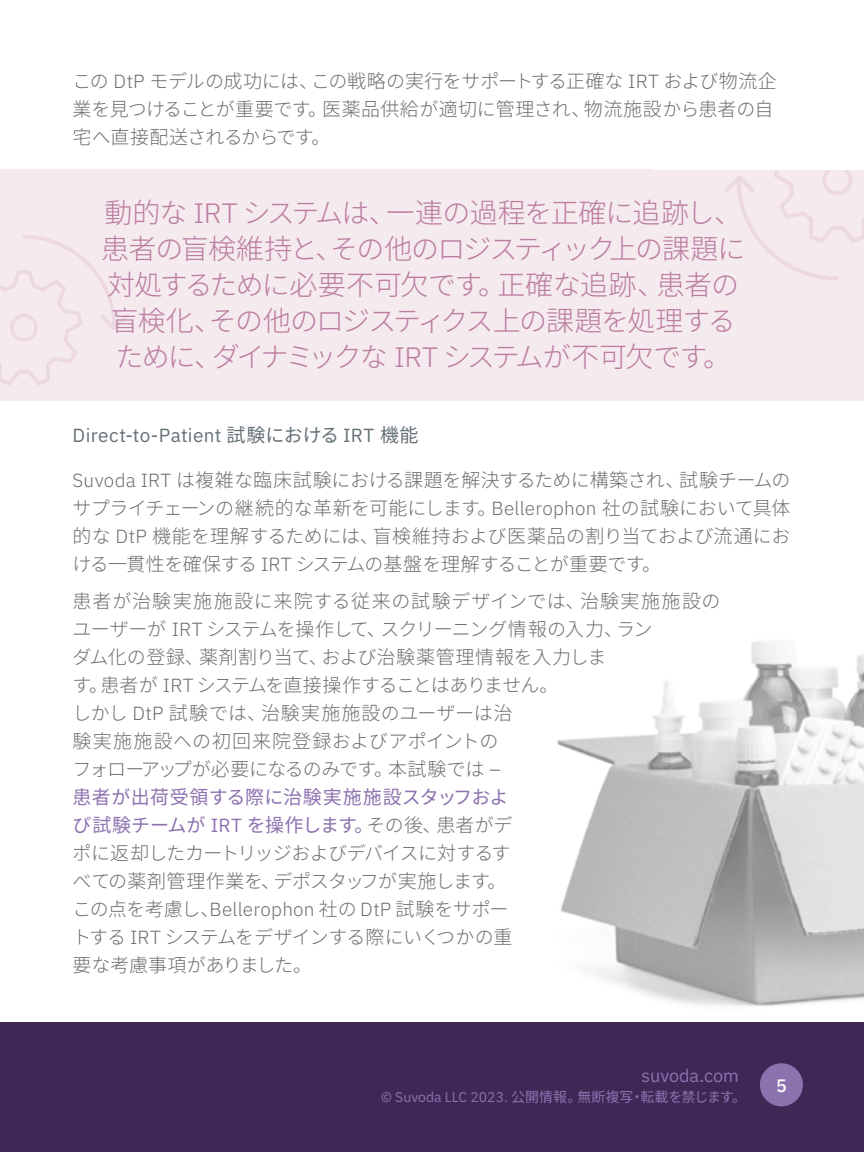
<style>
.page{position:relative;width:864px;height:1152px;background:#fff}
.page>*{position:absolute;margin:0;border:0;box-sizing:border-box;transform-origin:0 0}
.t1{font:300 28px/36px "Noto Sans CJ Kjp";letter-spacing:-.055em;color:#bb7da0;text-align:center}
.t2{font:300 19px/28px "Noto Sans CJ Kjp";letter-spacing:-.015em;color:#6d6e71}
.t3{font:19px "IBM Plex Sans";letter-spacing:.02em;color:#657177}
.t4{font:18px "IBM Plex Sans";color:#8c73b0}
.t5{font:500 18px "IBM Plex Sans";color:#fff}
.t6{font:14px "Noto Sans CJ Kjp";color:#8c73b0}
.s1{font-family:"IBM Plex Sans"}
.s2{font-family:"Noto Sans CJ Kjp"}
.s3{font-weight:400;color:#8c73b0}
.s4{font-family:"IBM Plex Sans";font-weight:400;color:#8c73b0}
</style>
<div class="page">
<div style="left:0;top:1022px;width:864px;height:130px;background:#3f2856"></div>
<div style="left:760px;top:1063px;width:43px;height:43px;background:#8c73b0;border-radius:50%"></div>
<div style="left:0;top:169px;width:864px;height:231px;background:#f5eaee"></div>
<svg style="left:724px;top:170px;width:140px;height:110px"></svg>
<svg style="left:0;top:235px;width:128px;height:150px"></svg>
<img style="left:557px;top:640px;width:307px;height:366px">
<div style="left:654px;top:37px;width:210px;height:133px;background:#fff"></div>
<p class="t2" style="left:73px;top:67px;width:706px">この <span class="s1">DtP</span> モデルの成功には、この戦略の実行をサポートする正確な <span class="s1">IRT</span> および物流企業を見つけることが重要です。医薬品供給が適切に管理され、物流施設から患者の自宅へ直接配送されるからです。</p>
<h1 class="t1" style="left:101px;top:196px;width:646px">動的な <span class="s1">IRT</span> システムは、一連の過程を正確に追跡し、患者の盲検維持と、その他のロジスティック上の課題に対処するために必要不可欠です。正確な追跡、患者の盲検化、その他のロジスティクス上の課題を処理するために、ダイナミックな <span class="s1">IRT</span> システムが不可欠です。</h1>
<p class="t3" style="left:73px;top:420px;width:347px">Direct-to-Patient <span class="s2">試験における</span> IRT <span class="s2">機能</span></p>
<p class="t2" style="left:73px;top:466px;width:720px;text-align:justify"><span class="s1">Suvoda IRT</span> は複雑な臨床試験における課題を解決するために構築され、試験チームのサプライチェーンの継続的な革新を可能にします。<span class="s1">Bellerophon</span> 社の試験において具体的な <span class="s1">DtP</span> 機能を理解するためには、盲検維持および医薬品の割り当ておよび流通における一貫性を確保する <span class="s1">IRT</span> システムの基盤を理解することが重要です。</p>
<p class="t2" style="left:73px;top:587px;width:650px">患者が治験実施施設に来院する従来の試験デザインでは、治験実施施設のユーザーが <span class="s1">IRT</span> システムを操作して、スクリーニング情報の入力、ラン<br>ダム化の登録、薬剤割り当て、および治験薬管理情報を入力しま<br>す。患者が <span class="s1">IRT</span> システムを直接操作することはありません。<br>しかし <span class="s1">DtP</span> 試験では、治験実施施設のユーザーは治<br>験実施施設への初回来院登録およびアポイントの<br>フォローアップが必要になるのみです。本試験では <span class="s1">–<br></span><span class="s3">患者が出荷受領する際に治験実施施設スタッフおよ<br>び試験チームが</span> <span class="s4">IRT</span> <span class="s3">を操作します。</span>その後、患者がデ<br>ポに返却したカートリッジおよびデバイスに対するす<br>べての薬剤管理作業を、デポスタッフが実施します。<br>この点を考慮し、<span class="s1">Bellerophon</span> 社の <span class="s1">DtP</span> 試験をサポー<br>トする <span class="s1">IRT</span> システムをデザインする際にいくつかの重<br>要な考慮事項がありました。</p>
<p class="t4" style="left:641px;top:1061px;width:99px">suvoda.com</p>
<p class="t6" style="left:381px;top:1089px;width:366px"><span class="s1">© Suvoda LLC 2023.</span> 公開情報。無断複写・転載を禁じます。</p>
<p class="t5" style="left:776px;top:1071px;width:12px">5</p>
</div>
